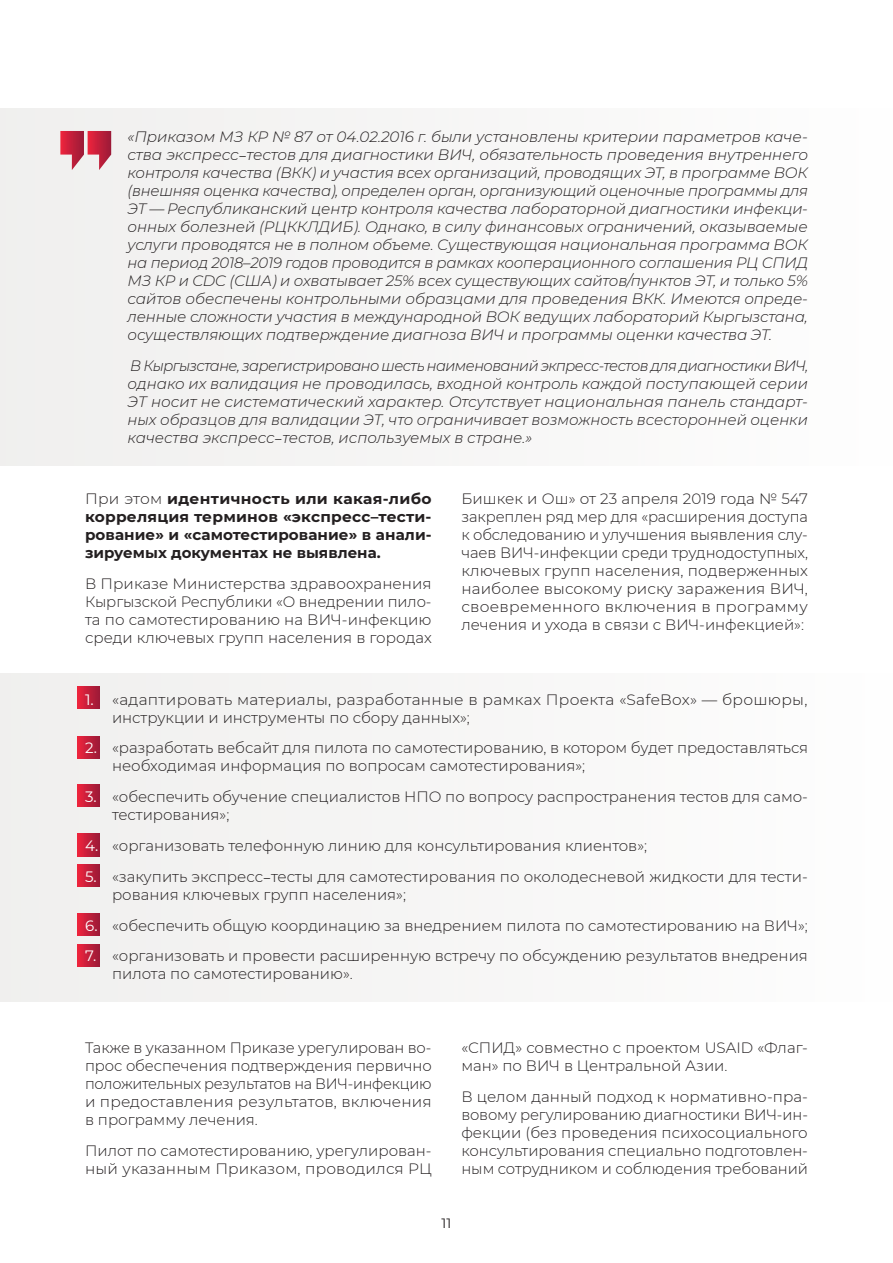
<style>
.page{position:relative;width:893px;height:1263px;background:#fff}
.page>*{position:absolute;margin:0;border:0;box-sizing:border-box;transform-origin:0 0}
.загальний_текст{font:300 15px/18px "Montserrat";color:#231f20}
.загальний_текст-2{font:italic 300 15px/18px "Montserrat";letter-spacing:-.01em;color:#231f20;text-align:justify}
.загальний_текст-3{font:700 15px/18px "Montserrat";color:#231f20;text-align:justify}
.загальний_текст-4{font:300 15px/18px "Montserrat";letter-spacing:.02em;color:#231f20}
.t1{font:13.5px "Montserrat";color:#231f20}
.s1{font-family:"Minion Pro";font-weight:400;font-style:normal}
.s2{font-weight:300}
.s3{font-weight:400;color:#fff}
.s4{font-family:"Minion Pro";font-weight:400}
</style>
<div class="page">
<div style="left:0;top:673px;width:893px;height:328px;background:#f6f6f5"></div>
<div style="left:0;top:108px;width:893px;height:358px;background:#f6f6f5"></div>
<svg style="left:60px;top:131px;width:51px;height:39px"></svg>
<div style="left:78px;top:687px;width:22px;height:22px;background:linear-gradient(to right,#eb233d,#9e1b37)"></div>
<div style="left:78px;top:736px;width:22px;height:22px;background:linear-gradient(to right,#eb233d,#9e1b37)"></div>
<div style="left:78px;top:784px;width:22px;height:23px;background:linear-gradient(to right,#eb233d,#9e1b37)"></div>
<div style="left:78px;top:834px;width:22px;height:22px;background:linear-gradient(to right,#eb233d,#9e1b37)"></div>
<div style="left:78px;top:864px;width:22px;height:23px;background:linear-gradient(to right,#eb233d,#9e1b37)"></div>
<div style="left:78px;top:913px;width:22px;height:22px;background:linear-gradient(to right,#eb233d,#9e1b37)"></div>
<div style="left:78px;top:944px;width:22px;height:22px;background:linear-gradient(to right,#eb233d,#9e1b37)"></div>
<p class="загальний_текст-2" style="left:128px;top:127px;width:682px">«Приказом МЗ КР № 87 от 04.02.2016 г. были установлены критерии параметров каче&shy;ства экспресс<span class="s1">–</span>тестов для диагностики ВИЧ, обязательность проведения внутреннего контроля качества (ВКК) и участия всех организаций, проводящих ЭТ, в программе ВОК (внешняя оценка качества), определен орган, организующий оценочные программы для ЭТ — Республиканский центр контроля качества лабораторной диагностики инфекци&shy;онных болезней (РЦККЛДИБ). Однако, в силу финансовых ограничений, оказываемые услуги проводятся не в полном объеме. Существующая национальная программа ВОК на период 2018–2019 годов проводится в рамках кооперационного соглашения РЦ СПИД МЗ КР и CDC (США) и охватывает 25% всех существующих сайтов/пунктов ЭТ, и только 5% сайтов обеспечены контрольными образцами для проведения ВКК. Имеются опреде&shy;ленные сложности участия в международной ВОК ведущих лабораторий Кыргызстана, осуществляющих подтверждение диагноза ВИЧ и программы оценки качества ЭТ.</p>
<p class="загальний_текст-2" style="left:128px;top:356px;width:682px">В Кыргызстане, зарегистрировано шесть наименований экпресс-тестов для диагностики ВИЧ, однако их валидация не проводилась, входной контроль каждой поступающей серии ЭТ носит не систематический характер. Отсутствует национальная панель стандарт&shy;ных образцов для валидации ЭТ, что ограничивает возможность всесторонней оценки качества экспресс<span class="s1">–</span>тестов, используемых в стране.»</p>
<p class="загальний_текст-3" style="left:85px;top:489px;width:348px"><span class="s2">При этом</span> идентичность или какая-либо корреляция терминов «экспресс–тести&shy;рование» и «самотестирование» в анали&shy;зируемых документах не выявлена.</p>
<p class="загальний_текст" style="left:85px;top:574px;width:348px;text-align:justify">В Приказе Министерства здравоохранения Кыргызской Республики «О внедрении пило&shy;та по самотестированию на ВИЧ‑инфекцию среди ключевых групп населения в городах</p>
<p class="загальний_текст" style="left:461px;top:490px;width:348px;text-align:justify">Бишкек и Ош» от 23 апреля 2019 года № 547 закреплен ряд мер для «расширения доступа к обследованию и улучшения выявления слу&shy;чаев ВИЧ‑инфекции среди труднодоступных, ключевых групп населения, подверженных наиболее высокому риску заражения ВИЧ, своевременного включения в программу лечения и ухода в связи с ВИЧ‑инфекцией»:</p>
<p class="загальний_текст-4" style="left:112px;top:690px;width:697px;text-indent:-27px"><span class="s3">1.</span> «адаптировать материалы, разработанные в рамках Проекта «SafeBox» — брошюры, инструкции и инструменты по сбору данных»;</p>
<p class="загальний_текст" style="left:112px;top:739px;width:698px;text-indent:-27px"><span class="s3">2.</span> «разработать вебсайт для пилота по самотестированию, в котором будет предоставляться необходимая информация по вопросам самотестирования»;</p>
<p class="загальний_текст" style="left:112px;top:787px;width:697px;text-indent:-27px"><span class="s3">3.</span> «обеспечить обучение специалистов НПО по вопросу распространения тестов для само&shy;тестирования»;</p>
<p class="загальний_текст" style="left:85px;top:836px;width:564px"><span class="s3">4.</span> «организовать телефонную линию для консультирования клиентов»;</p>
<p class="загальний_текст" style="left:112px;top:867px;width:697px;text-indent:-27px"><span class="s3">5.</span> «закупить экспресс<span class="s4">–</span>тесты для самотестирования по околодесневой жидкости для тести&shy;рования ключевых групп населения»;</p>
<p class="загальний_текст" style="left:85px;top:916px;width:724px"><span class="s3">6.</span> «обеспечить общую координацию за внедрением пилота по самотестированию на ВИЧ»;</p>
<p class="загальний_текст" style="left:112px;top:946px;width:697px;text-indent:-27px"><span class="s3">7.</span> «организовать и провести расширенную встречу по обсуждению результатов внедрения пилота по самотестированию».</p>
<p class="загальний_текст" style="left:85px;top:1038px;width:348px;text-align:justify">Также в указанном Приказе урегулирован во&shy;прос обеспечения подтверждения первично положительных результатов на ВИЧ‑инфекцию и предоставления результатов, включения в программу лечения.</p>
<p class="загальний_текст" style="left:85px;top:1141px;width:348px">Пилот по самотестированию, урегулирован&shy;ный указанным Приказом, проводился РЦ</p>
<p class="загальний_текст" style="left:461px;top:1038px;width:348px">«СПИД» совместно с проектом USAID «Флаг&shy;ман» по ВИЧ в Центральной Азии.</p>
<p class="загальний_текст" style="left:461px;top:1087px;width:348px;text-align:justify">В целом данный подход к нормативно-пра&shy;вовому регулированию диагностики ВИЧ‑ин&shy;фекции (без проведения психосоциального консультирования специально подготовлен&shy;ным сотрудником и соблюдения требований</p>
<p class="t1" style="left:442px;top:1214px;width:11px">11</p>
</div>
